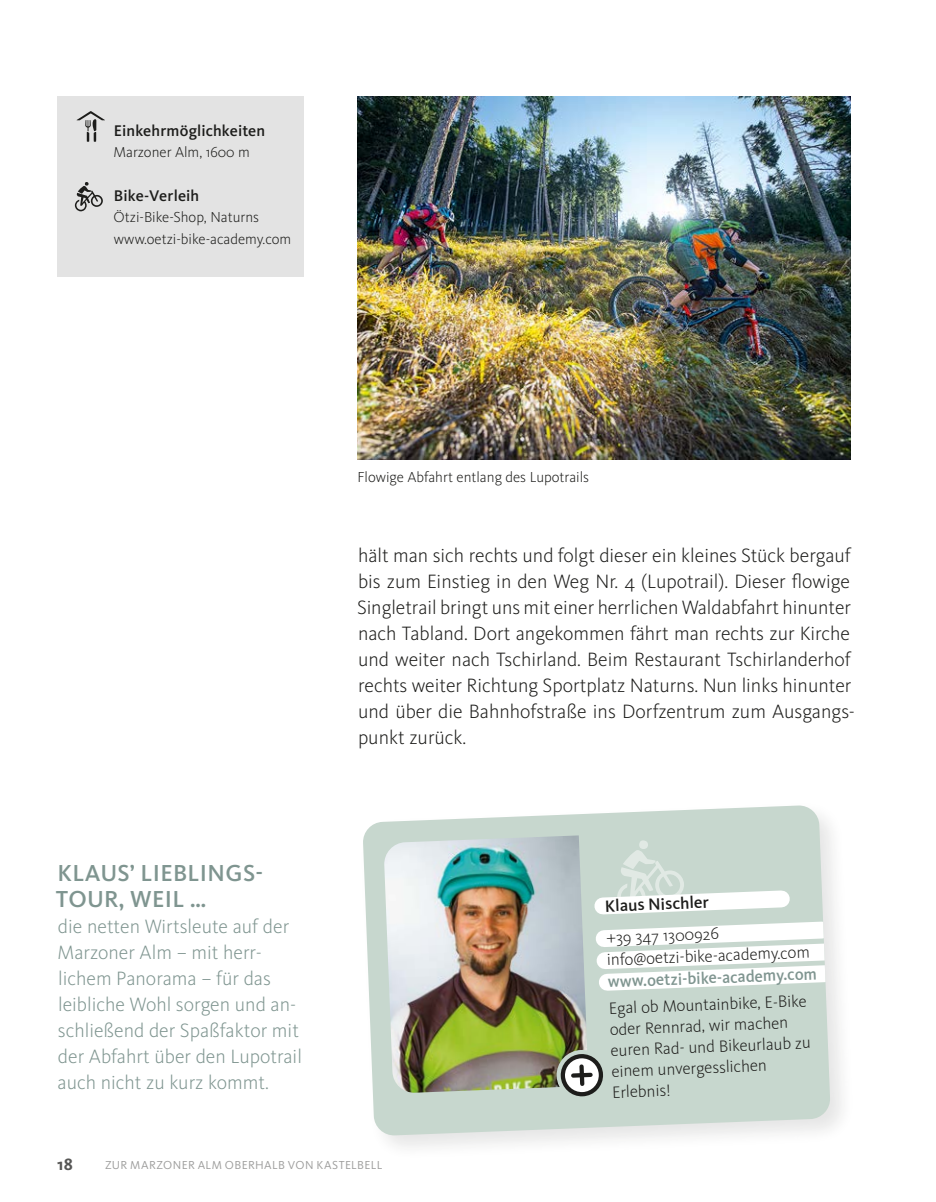
<style>
.page{position:relative;width:936px;height:1202px;background:#fff}
.page>*{position:absolute;margin:0;border:0;box-sizing:border-box;transform-origin:0 0}
.t1{font:500 24px/26px "Kievit OT";letter-spacing:.015em;color:#7f9590}
.t2{font:300 20px/26px "Kievit OT";color:#1d1d1b}
.t3{font:300 20px/26px "Kievit OT";color:#7f9590}
.t4{font:300 17px/21px "Kievit OT";color:#1d1d1b}
.t5{font:500 17px "Kievit OT";color:#7f9590;scale:.96 1}
.t6{font:500 17px "Kievit OT";color:#1d1d1b}
.t7{font:700 17px "Kievit OT";color:#575756}
.t8{font:500 16px "Kievit OT";letter-spacing:.01em;color:#1d1d1b}
.t9{font:300 15px/21.6px "Kievit OT";color:#1d1d1b}
.t10{font:12px "Kievit OT";letter-spacing:.04em;color:#9d9d9c}
</style>
<div class="page">
<div style="left:57px;top:96px;width:246px;height:180px;background:#e3e3e3"></div>
<svg style="left:75px;top:182px;width:28px;height:29px"></svg>
<svg style="left:77px;top:111px;width:28px;height:31px"></svg>
<div style="left:358px;top:800px;width:497px;height:360px;background:#1d1d1b;opacity:.11"></div>
<svg style="left:362px;top:805px;width:468px;height:331px;background:#cfdcd5"></svg>
<img style="left:384px;top:835px;width:204px;height:258px">
<div style="left:556px;top:1049px;width:51px;height:52px;border:5px solid #c7d7ce;border-radius:50%"></div>
<svg style="left:562px;top:1056px;width:39px;height:39px"></svg>
<div style="left:560px;top:1054px;width:43px;height:43px;border:4px solid #1d1d1b;border-radius:50%"></div>
<svg style="left:568px;top:1062px;width:27px;height:26px"></svg>
<img style="left:357px;top:96px;width:493px;height:364px">
<svg style="left:585px;top:839px;width:245px;height:161px"></svg>
<p class="t8" style="left:114px;top:121px;width:153px">Einkehrmöglichkeiten</p>
<p class="t9" style="left:114px;top:142px;width:138px">Marzoner Alm, 1600 m</p>
<p class="t8" style="left:114px;top:186px;width:87px">Bike-Verleih</p>
<p class="t9" style="left:114px;top:207px;width:179px">Ötzi-Bike-Shop, Naturns www.oetzi-bike-academy.com</p>
<p class="t1" style="left:56px;top:860px;width:209px">KLAUS’ LIEBLINGS-<br>TOUR, WEIL …</p>
<p class="t3" style="left:58px;top:913px;width:246px">die netten Wirtsleute auf der<br>Marzoner Alm – mit herr&shy;lichem Panorama – für das leibliche Wohl sorgen und an&shy;schließend der Spaßfaktor mit der Abfahrt über den Lupotrail auch nicht zu kurz kommt.</p>
<p class="t9" style="left:357px;top:466px;width:233px">Flowige Abfahrt entlang des Lupotrails</p>
<p class="t2" style="left:357px;top:543px;width:499px">hält man sich rechts und folgt dieser ein kleines Stück bergauf bis zum Einstieg in den Weg Nr. 4 (Lupotrail). Dieser flowige Singletrail bringt uns mit einer herrlichen Waldabfahrt hinunter nach Tabland. Dort angekommen fährt man rechts zur Kirche und weiter nach Tschirland. Beim Restaurant Tschirlanderhof rechts weiter Richtung Sportplatz Naturns. Nun links hinunter und über die Bahnhofstraße ins Dorfzentrum zum Ausgangs&shy;punkt zurück.</p>
<p class="t6" style="left:604px;top:896px;width:106px;rotate:-2deg">Klaus Nischler</p>
<p class="t4" style="left:605px;top:927px;width:204px;line-height:21.8px;rotate:-2deg">+39 347 1300926 info@oetzi-bike-academy.com</p>
<p class="t5" style="left:607px;top:971px;width:219px;rotate:-2deg">www.oetzi-bike-academy.com</p>
<p class="t4" style="left:608px;top:998px;width:202px;rotate:-2deg">Egal ob Mountainbike, E-Bike oder Rennrad, wir machen euren Rad- und Bikeurlaub zu einem unvergesslichen<br>Erlebnis!</p>
<p class="t7" style="left:57px;top:1154px;width:17px">18</p>
<p class="t10" style="left:105px;top:1158px;width:45px">ZUR MARZONER</p>
<p class="t10" style="left:198px;top:1158px;width:36px">ALM OBERHALB</p>
<p class="t10" style="left:288px;top:1158px;width:10px">VON</p>
<p class="t10" style="left:316px;top:1158px;width:16px">KASTELBELL</p>
</div>
